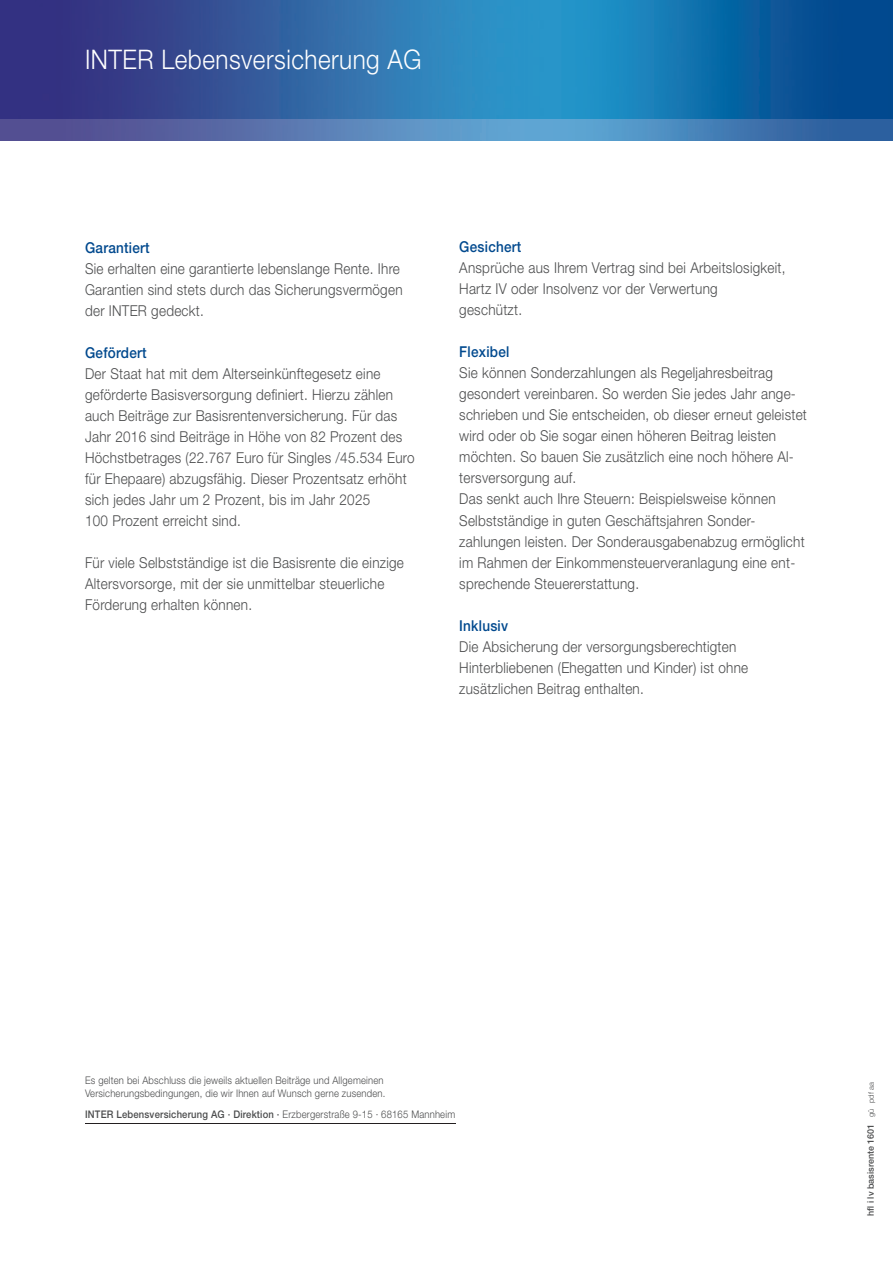
<style>
.page{position:relative;width:893px;height:1263px;background:#fff}
.page>*{position:absolute;margin:0;border:0;box-sizing:border-box;transform-origin:0 0}
.t1{font:300 27px "Helvetica Neue LT Pro";letter-spacing:.02em;color:#fff;scale:.9 1}
.t2{font:300 15px/21px "Helvetica Neue LT Pro";letter-spacing:.02em;color:#4b4c4d;scale:.9 1}
.t3{font:500 15px "Helvetica Neue LT Pro";letter-spacing:.02em;color:#01498e;scale:.9 1}
.t4{font:300 10.5px/13.5px "Helvetica Neue LT Pro";letter-spacing:.02em;color:#4b4c4d;scale:.9 1}
.t5{font:500 10.5px "Helvetica Neue LT Pro";letter-spacing:.02em;color:#4b4c4d;scale:.9 1}
.t6{font:500 9px "Helvetica Neue LT Pro";color:#4b4c4d}
.s1{font-weight:300}
.s2{font-weight:300;font-size:7.5px}
</style>
<div class="page">
<img style="left:0;top:0;width:893px;height:140px">
<hr style="left:85px;top:1123px;width:370px;height:1px;background:#231f20">
<h1 class="t1" style="left:85px;top:43px;width:375px">INTER Lebensversicherung AG</h1>
<p class="t3" style="left:85px;top:239px;width:73px">Garantiert</p>
<p class="t2" style="left:85px;top:258px;width:354px">Sie erhalten eine garantierte lebenslange Rente. Ihre<br>Garantien sind stets durch das Sicherungsvermögen der INTER gedeckt.</p>
<p class="t3" style="left:85px;top:344px;width:70px">Gefördert</p>
<p class="t2" style="left:85px;top:363px;width:368px">Der Staat hat mit dem Alterseinkünftegesetz eine geförderte Basisversorgung definiert. Hierzu zählen auch Beiträge zur Basisrentenversicherung. Für das Jahr 2016 sind Beiträge in Höhe von 82 Prozent des Höchstbetrages (22.767 Euro für Singles /45.534 Euro für Ehepaare) abzugsfähig. Dieser Prozentsatz erhöht sich jedes Jahr um 2 Prozent, bis im Jahr 2025<br>100 Prozent erreicht sind.</p>
<p class="t2" style="left:85px;top:552px;width:356px">Für viele Selbstständige ist die Basisrente die einzige<br>Altersvorsorge, mit der sie unmittelbar steuerliche<br>Förderung erhalten können.</p>
<p class="t3" style="left:459px;top:238px;width:71px">Gesichert</p>
<p class="t2" style="left:459px;top:257px;width:364px">Ansprüche aus Ihrem Vertrag sind bei Arbeitslosigkeit,<br>Hartz IV oder Insolvenz vor der Verwertung<br>geschützt.</p>
<p class="t3" style="left:459px;top:343px;width:57px">Flexibel</p>
<p class="t2" style="left:459px;top:362px;width:388px">Sie können Sonderzahlungen als Regeljahresbeitrag gesondert vereinbaren. So werden Sie jedes Jahr ange&shy;schrieben und Sie entscheiden, ob dieser erneut geleistet wird oder ob Sie sogar einen höheren Beitrag leisten möchten. So bauen Sie zusätzlich eine noch höhere Al&shy;tersversorgung auf.<br>Das senkt auch Ihre Steuern: Beispielsweise können Selbstständige in guten Geschäftsjahren Sonder&shy;zahlungen leisten. Der Sonderausgabenabzug ermöglicht im Rahmen der Einkommensteuerveranlagung eine ent&shy;sprechende Steuererstattung.</p>
<p class="t3" style="left:459px;top:616px;width:56px">Inklusiv</p>
<p class="t2" style="left:459px;top:635px;width:323px">Die Absicherung der versorgungsberechtigten<br>Hinterbliebenen (Ehegatten und Kinder) ist ohne zusätzlichen Beitrag enthalten.</p>
<p class="t4" style="left:85px;top:1073px;width:335px">Es gelten bei Abschluss die jeweils aktuellen Beiträge und Allgemeinen<br>Versicherungsbedingungen, die wir Ihnen auf Wunsch gerne zusenden.</p>
<p class="t5" style="left:85px;top:1107px;width:413px">INTER Lebensversicherung AG · Direktion · <span class="s1">Erzbergerstraße 9-15 · 68165 Mannheim</span></p>
<p class="t6" style="left:865px;top:1216px;width:135px;rotate:-90deg">hfl i lv basisrente 1601 <span class="s2">gü pdf aa</span></p>
</div>
